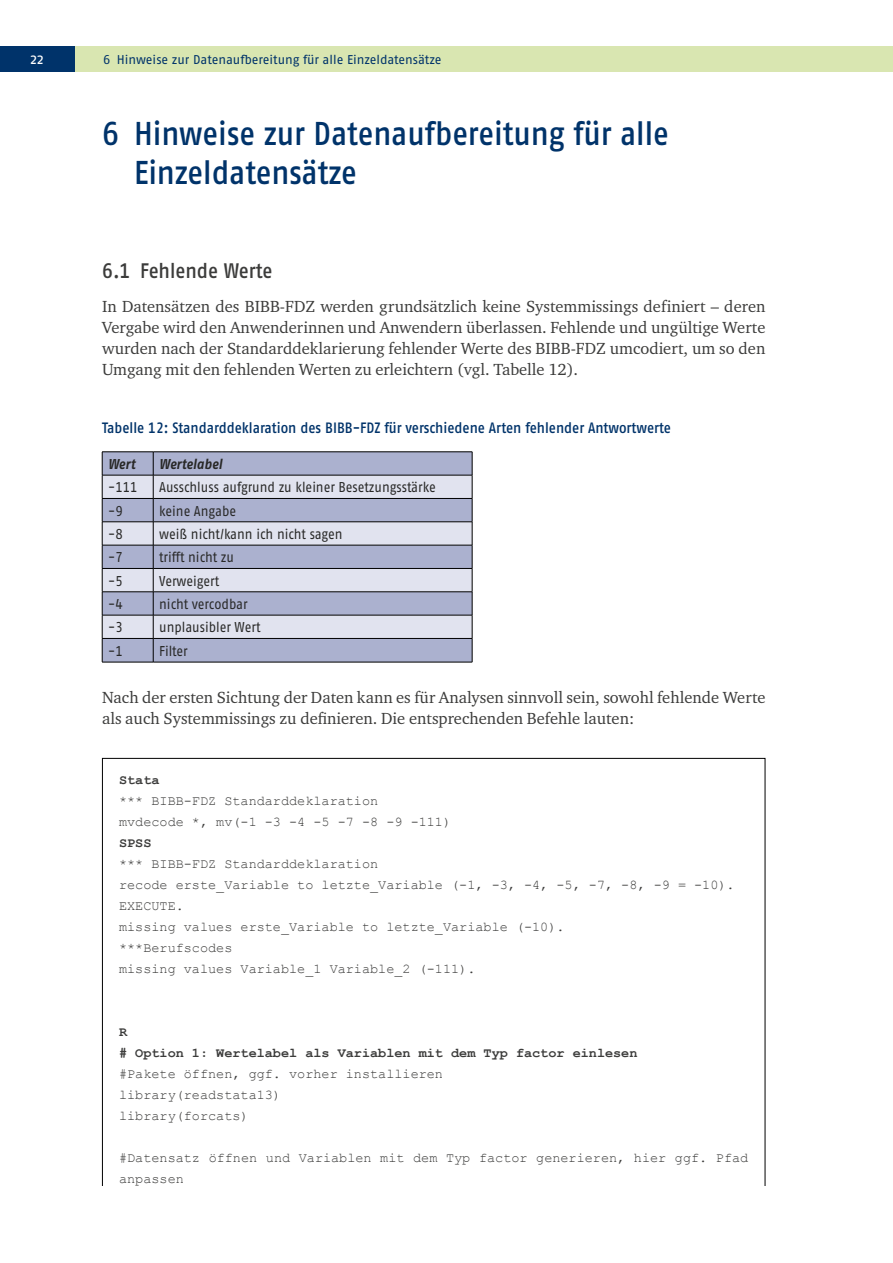
<style>
.page{position:relative;width:893px;height:1263px;background:#fff}
.page>*{position:absolute;margin:0;border:0;box-sizing:border-box;transform-origin:0 0}
.Heads_Head_1{font:500 33px/39px "Fago Pro";letter-spacing:-.005em;color:#00336a;scale:.9 1}
.Heads_Head_2{font:500 21px "Fago Pro";letter-spacing:-.005em;color:#3c3c3b;scale:.9 1}
.flowing_text_basic{font:16.5px/21px "Charter ITC Pro";color:#3c3c3b;text-align:justify}
.flowing_text_basic_plus_line{font:16.5px/21px "Charter ITC Pro";color:#3c3c3b}
.t1{font:500 15px "Fago Pro";color:#00336a;scale:.9 1}
.t2{font:15px "Fago Pro";color:#fff}
.tables_Standard_Tabelle_p{font:14.25px "Fago Pro";letter-spacing:-.005em;color:#282827;scale:.9 1}
.tables_Standard_Tabelle_p-2{font:italic 700 14.25px "Fago Pro";color:#282827;scale:.9 1}
.flowing_text_P_Courier_New{font:13.5px/21px "Courier New";color:#3c3c3b}
.flowing_text_P_Courier_New-2{font:700 13.5px "Courier New";color:#3c3c3b}
.t3{font:12.75px "Fago Pro";letter-spacing:-.005em;color:#00336a}
</style>
<div class="page">
<div style="left:46px;top:46px;width:847px;height:26px;background:#d9e6b1"></div>
<div style="left:0;top:46px;width:74px;height:26px;background:#00336a"></div>
<div style="left:103px;top:452px;width:369px;height:210px;background:#abb1cf"></div>
<svg style="left:103px;top:476px;width:369px;height:162px;background:#c7cbdf"></svg>
<hr style="left:102px;top:498px;width:51px;height:1px;background:#000">
<hr style="left:153px;top:498px;width:319px;height:1px;background:#000">
<hr style="left:102px;top:521px;width:51px;height:1px;background:#000">
<hr style="left:153px;top:521px;width:319px;height:1px;background:#000">
<hr style="left:102px;top:545px;width:51px;height:1px;background:#000">
<hr style="left:153px;top:545px;width:319px;height:1px;background:#000">
<hr style="left:102px;top:568px;width:51px;height:1px;background:#000">
<hr style="left:153px;top:568px;width:319px;height:1px;background:#000">
<hr style="left:102px;top:591px;width:51px;height:1px;background:#000">
<hr style="left:153px;top:591px;width:319px;height:1px;background:#000">
<hr style="left:102px;top:615px;width:51px;height:1px;background:#000">
<hr style="left:153px;top:615px;width:319px;height:1px;background:#000">
<hr style="left:102px;top:638px;width:51px;height:1px;background:#000">
<hr style="left:153px;top:638px;width:319px;height:1px;background:#000">
<svg style="left:153px;top:452px;width:1px;height:210px"></svg>
<hr style="left:102px;top:662px;width:51px;height:1px;background:#000">
<hr style="left:153px;top:662px;width:319px;height:1px;background:#000">
<hr style="left:102px;top:451px;width:51px;height:1px;background:#000">
<svg style="left:102px;top:452px;width:1px;height:210px"></svg>
<hr style="left:153px;top:451px;width:319px;height:1px;background:#000">
<svg style="left:472px;top:452px;width:1px;height:210px"></svg>
<hr style="left:102px;top:475px;width:51px;height:1px;background:#000">
<hr style="left:153px;top:475px;width:319px;height:1px;background:#000">
<p class="t2" style="left:17px;top:50px;width:29px">2222</p>
<p class="t3" style="left:103px;top:52px;width:340px">6 Hinweise zur Datenaufbereitung für alle Einzeldatensätze</p>
<h1 class="Heads_Head_1" style="left:134px;top:114px;width:596px;text-indent:-32px">6 Hinweise zur Datenaufbereitung für alle<br>Einzeldatensätze</h1>
<h2 class="Heads_Head_2" style="left:102px;top:258px;width:191px">6.1 Fehlende Werte</h2>
<p class="flowing_text_basic" style="left:102px;top:295px;width:665px">In Datensätzen des BIBB-FDZ werden grundsätzlich keine Systemmissings definiert – deren Vergabe wird den Anwenderinnen und Anwendern überlassen. Fehlende und ungültige Werte wurden nach der Standarddeklarierung fehlender Werte des BIBB-FDZ umcodiert, um so den Umgang mit den fehlenden Werten zu erleichtern (vgl. Tabelle 12).</p>
<p class="t1" style="left:102px;top:419px;width:634px">Tabelle 12: Standarddeklaration des BIBB-FDZ für verschiedene Arten fehlender Antwortwerte</p>
<p class="tables_Standard_Tabelle_p-2" style="left:108px;top:456px;width:32px">Wert</p>
<p class="tables_Standard_Tabelle_p-2" style="left:159px;top:456px;width:71px">Wertelabel</p>
<p class="tables_Standard_Tabelle_p" style="left:108px;top:479px;width:34px">-111</p>
<p class="tables_Standard_Tabelle_p" style="left:159px;top:479px;width:309px">Ausschluss aufgrund zu kleiner Besetzungsstärke</p>
<p class="tables_Standard_Tabelle_p" style="left:108px;top:502px;width:18px">-9</p>
<p class="tables_Standard_Tabelle_p" style="left:159px;top:502px;width:87px">keine Angabe</p>
<p class="tables_Standard_Tabelle_p" style="left:108px;top:526px;width:18px">-8</p>
<p class="tables_Standard_Tabelle_p" style="left:159px;top:526px;width:205px">weiß nicht/kann ich nicht sagen</p>
<p class="tables_Standard_Tabelle_p" style="left:108px;top:549px;width:18px">-7</p>
<p class="tables_Standard_Tabelle_p" style="left:159px;top:549px;width:84px">trifft nicht zu</p>
<p class="tables_Standard_Tabelle_p" style="left:108px;top:572px;width:18px">-5</p>
<p class="tables_Standard_Tabelle_p" style="left:159px;top:572px;width:68px">Verweigert</p>
<p class="tables_Standard_Tabelle_p" style="left:108px;top:596px;width:18px">-4</p>
<p class="tables_Standard_Tabelle_p" style="left:159px;top:596px;width:100px">nicht vercodbar</p>
<p class="tables_Standard_Tabelle_p" style="left:108px;top:619px;width:18px">-3</p>
<p class="tables_Standard_Tabelle_p" style="left:159px;top:619px;width:114px">unplausibler Wert</p>
<p class="tables_Standard_Tabelle_p" style="left:108px;top:642px;width:18px">-1</p>
<p class="tables_Standard_Tabelle_p" style="left:159px;top:642px;width:33px">Filter</p>
<p class="flowing_text_basic_plus_line" style="left:102px;top:687px;width:665px">Nach der ersten Sichtung der Daten kann es für Analysen sinnvoll sein, sowohl fehlende Werte als auch Systemmissings zu definieren. Die entsprechenden Befehle lauten:</p>
<p class="flowing_text_P_Courier_New-2" style="left:119px;top:771px;width:42px">Stata</p>
<p class="flowing_text_P_Courier_New" style="left:119px;top:790px;width:261px">*** BIBB-FDZ Standarddeklaration</p>
<p class="flowing_text_P_Courier_New" style="left:119px;top:811px;width:334px">mvdecode *, mv(-1 -3 -4 -5 -7 -8 -9 -111)</p>
<p class="flowing_text_P_Courier_New-2" style="left:119px;top:834px;width:34px">SPSS</p>
<p class="flowing_text_P_Courier_New" style="left:119px;top:853px;width:261px">*** BIBB-FDZ Standarddeklaration</p>
<p class="flowing_text_P_Courier_New" style="left:119px;top:874px;width:617px">recode erste_Variable to letzte_Variable (-1, -3, -4, -5, -7, -8, -9 = -10).</p>
<p class="flowing_text_P_Courier_New" style="left:119px;top:895px;width:66px">EXECUTE.</p>
<p class="flowing_text_P_Courier_New" style="left:119px;top:916px;width:447px">missing values erste_Variable to letzte_Variable (-10).</p>
<p class="flowing_text_P_Courier_New" style="left:119px;top:937px;width:115px">***Berufscodes</p>
<p class="flowing_text_P_Courier_New" style="left:119px;top:958px;width:358px">missing values Variable_1 Variable_2 (-111).</p>
<p class="flowing_text_P_Courier_New-2" style="left:119px;top:1023px;width:10px">R</p>
<p class="flowing_text_P_Courier_New-2" style="left:119px;top:1044px;width:520px"># Option 1: Wertelabel als Variablen mit dem Typ factor einlesen</p>
<p class="flowing_text_P_Courier_New" style="left:119px;top:1063px;width:326px">#Pakete öffnen, ggf. vorher installieren</p>
<p class="flowing_text_P_Courier_New" style="left:119px;top:1084px;width:164px">library(readstata13)</p>
<p class="flowing_text_P_Courier_New" style="left:119px;top:1105px;width:131px">library(forcats)</p>
<p class="flowing_text_P_Courier_New" style="left:119px;top:1147px;width:631px">#Datensatz öffnen und Variablen mit dem Typ factor generieren, hier ggf. Pfad anpassen</p>
</div>
